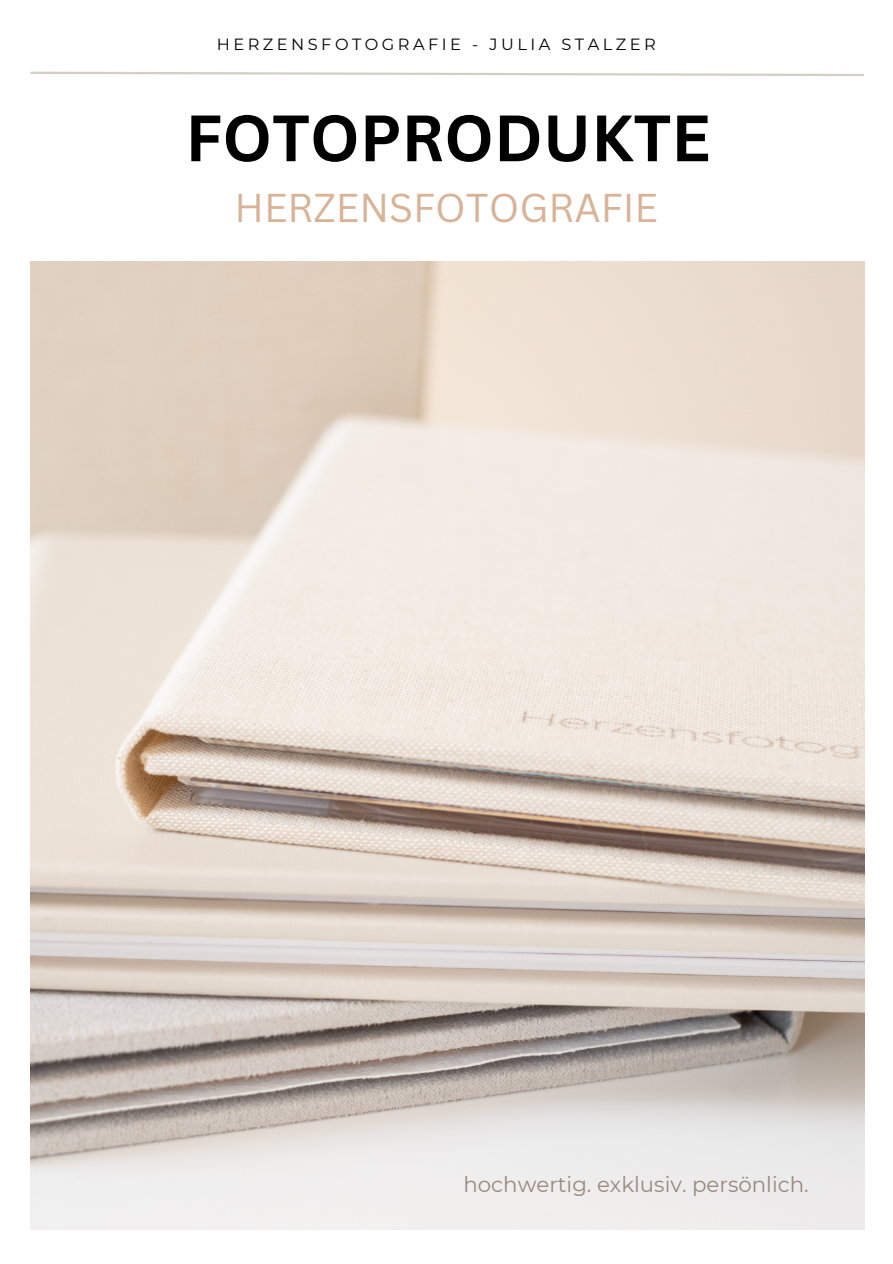
<style>
.page{position:relative;width:893px;height:1264px;background:#fff}
.page>*{position:absolute;margin:0;border:0;box-sizing:border-box;transform-origin:0 0}
.t1{font:700 63.9px "Canva Sans";color:#000}
.t2{font:39.15px "Canva Sans";color:#d8b397}
.t3{font:21.3px "Montserrat";color:#99897f}
.t4{font:16.2px "Montserrat";letter-spacing:.215em;color:#000}
</style>
<div class="page">
<img style="left:31px;top:262px;width:833px;height:967px">
<svg style="left:30px;top:71px;width:834px;height:5px"></svg>
<p class="t4" style="left:217px;top:34px;width:440px">HERZENSFOTOGRAFIE - JULIA STALZER</p>
<p class="t1" style="left:185px;top:93px;width:526px">FOTOPRODUKTE</p>
<p class="t2" style="left:234px;top:180px;width:425px">HERZENSFOTOGRAFIE</p>
<p class="t3" style="left:463px;top:1171px;width:347px">hochwertig. exklusiv. persönlich.</p>
</div>
